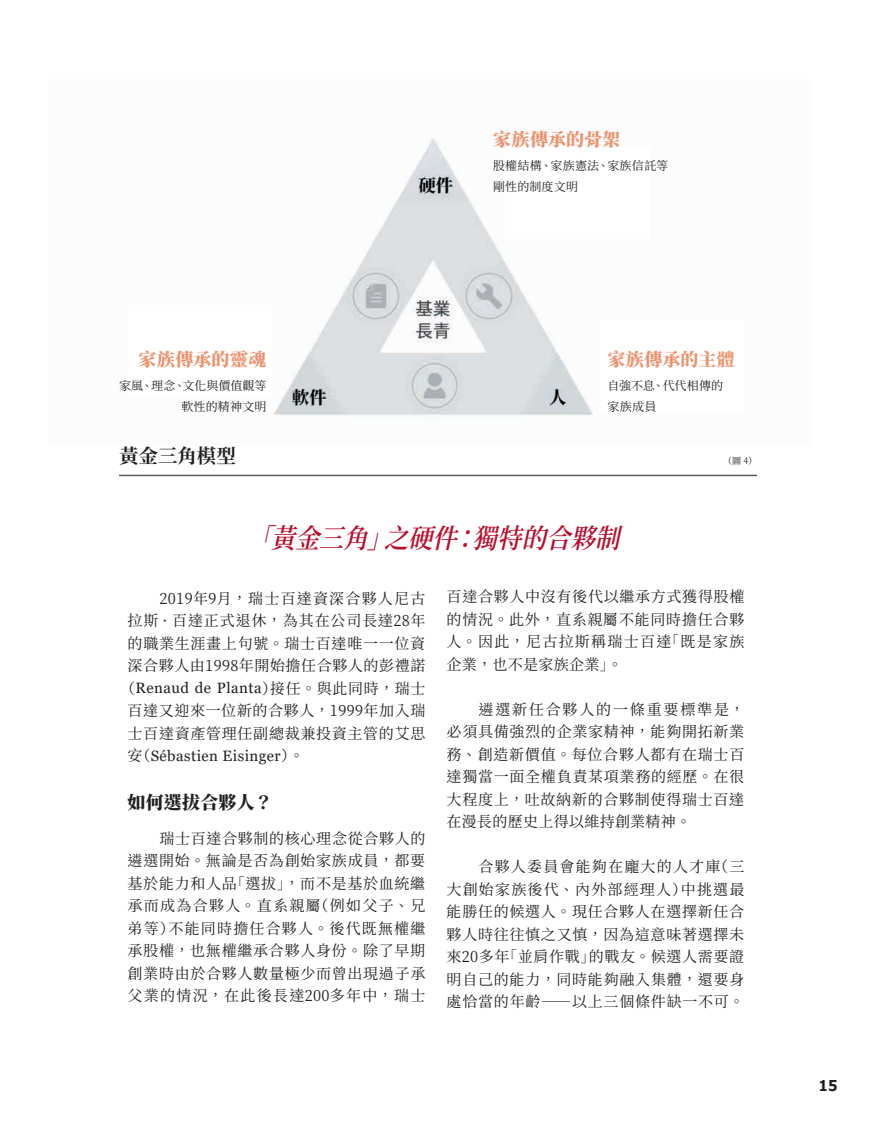
<style>
.page{position:relative;width:872px;height:1127px;background:#fff}
.page>*{position:absolute;margin:0;border:0;box-sizing:border-box;transform-origin:0 0}
.t1{font:italic 600 27px "Noto Serif CJ Ktc";color:#ba0d2c;scale:.9 1}
.t2{font:700 19.5px "Noto Serif CJ Ktc";color:#231f20}
.t3{font:900 18px "Noto Serif CJ Ktc";letter-spacing:.015em;color:#ec926e}
.t4{font:900 18px "Noto Serif CJ Ktc";letter-spacing:.01em;color:#231f20}
.t5{font:15px/22.5px "Noto Serif CJ Ktc";letter-spacing:.045em;color:#231f20;text-align:justify}
.t6{font:15px "Georgia";letter-spacing:.03em;color:#231f20}
.t7{font:700 15px "Verdana";color:#231f20;scale:.9 1}
.t8{font:12px/21px "Noto Serif CJ Ktc";letter-spacing:.015em;color:#231f20}
.t9{font:9px "Noto Serif CJ Ktc";color:#231f20}
.s1{font-family:"Noto Serif CJ Ktc"}
</style>
<div class="page">
<img style="left:273px;top:135px;width:320px;height:283px">
<div style="left:505px;top:146px;width:145px;height:93px;background:#fff"></div>
<hr style="left:119px;top:475px;width:638px;height:1px;background:#57585a">
<p class="t3" style="left:493px;top:129px;width:129px">家族傳承的骨架</p>
<p class="t8" style="left:493px;top:156px;width:177px">股權結構、家族憲法、家族信託等剛性的制度文明</p>
<p class="t3" style="left:138px;top:349px;width:130px">家族傳承的靈魂</p>
<p class="t8" style="left:119px;top:376px;width:149px;text-align:right">家風、理念、文化與價值觀等軟性的精神文明</p>
<h2 class="t2" style="left:119px;top:445px;width:118px">黃金三角模型</h2>
<p class="t9" style="left:723px;top:456px;width:36px">（圖 4）</p>
<p class="t3" style="left:607px;top:349px;width:129px">家族傳承的主體</p>
<p class="t8" style="left:607px;top:376px;width:117px">自強不息、代代相傳的家族成員</p>
<h1 class="t1" style="left:248px;top:523px;width:432px">「黃金三角」之硬件：獨特的合夥制</h1>
<p class="t5" style="left:128px;top:587px;width:299px;text-indent:32px">2019年9月，瑞士百達資深合夥人尼古拉斯 · 百達正式退休，為其在公司長達28年的職業生涯畫上句號。瑞士百達唯一一位資深合夥人由1998年開始擔任合夥人的彭禮諾</p>
<p class="t6" style="left:120px;top:679px;width:307px"><span class="s1">（</span>Renaud de Planta<span class="s1">）接任。與此同時，瑞士</span></p>
<p class="t5" style="left:128px;top:700px;width:299px">百達又迎來一位新的合夥人，1999年加入瑞士百達資產管理任副總裁兼投資主管的艾思</p>
<p class="t6" style="left:128px;top:746px;width:178px"><span class="s1">安（</span>Sébastien Eisinger<span class="s1">）。</span></p>
<p class="t4" style="left:128px;top:792px;width:147px">如何選拔合夥人？</p>
<p class="t5" style="left:128px;top:827px;width:299px;text-indent:32px">瑞士百達合夥制的核心理念從合夥人的遴選開始。無論是否為創始家族成員，都要基於能力和人品「選拔」，而不是基於血統繼承而成為合夥人。直系親屬（例如父子、兄弟等）不能同時擔任合夥人。後代既無權繼承股權，也無權繼承合夥人身份。除了早期創業時由於合夥人數量極少而曾出現過子承父業的情況，在此後長達200多年中，瑞士</p>
<p class="t5" style="left:446px;top:586px;width:299px">百達合夥人中沒有後代以繼承方式獲得股權的情況。此外，直系親屬不能同時擔任合夥人。因此，尼古拉斯稱瑞士百達「既是家族企業，也不是家族企業」。</p>
<p class="t5" style="left:446px;top:698px;width:299px;text-indent:32px">遴選新任合夥人的一條重要標準是，必須具備強烈的企業家精神，能夠開拓新業務、創造新價值。每位合夥人都有在瑞士百達獨當一面全權負責某項業務的經歷。在很大程度上，吐故納新的合夥制使得瑞士百達在漫長的歷史上得以維持創業精神。</p>
<p class="t5" style="left:446px;top:856px;width:299px;text-indent:32px">合夥人委員會能夠在龐大的人才庫（三大創始家族後代、內外部經理人）中挑選最能勝任的候選人。現任合夥人在選擇新任合夥人時往往慎之又慎，因為這意味著選擇未來20多年「並肩作戰」的戰友。候選人需要證明自己的能力，同時能夠融入集體，還要身處恰當的年齡——以上三個條件缺一不可。</p>
<p class="t7" style="left:818px;top:1074px;width:23px">15</p>
</div>
